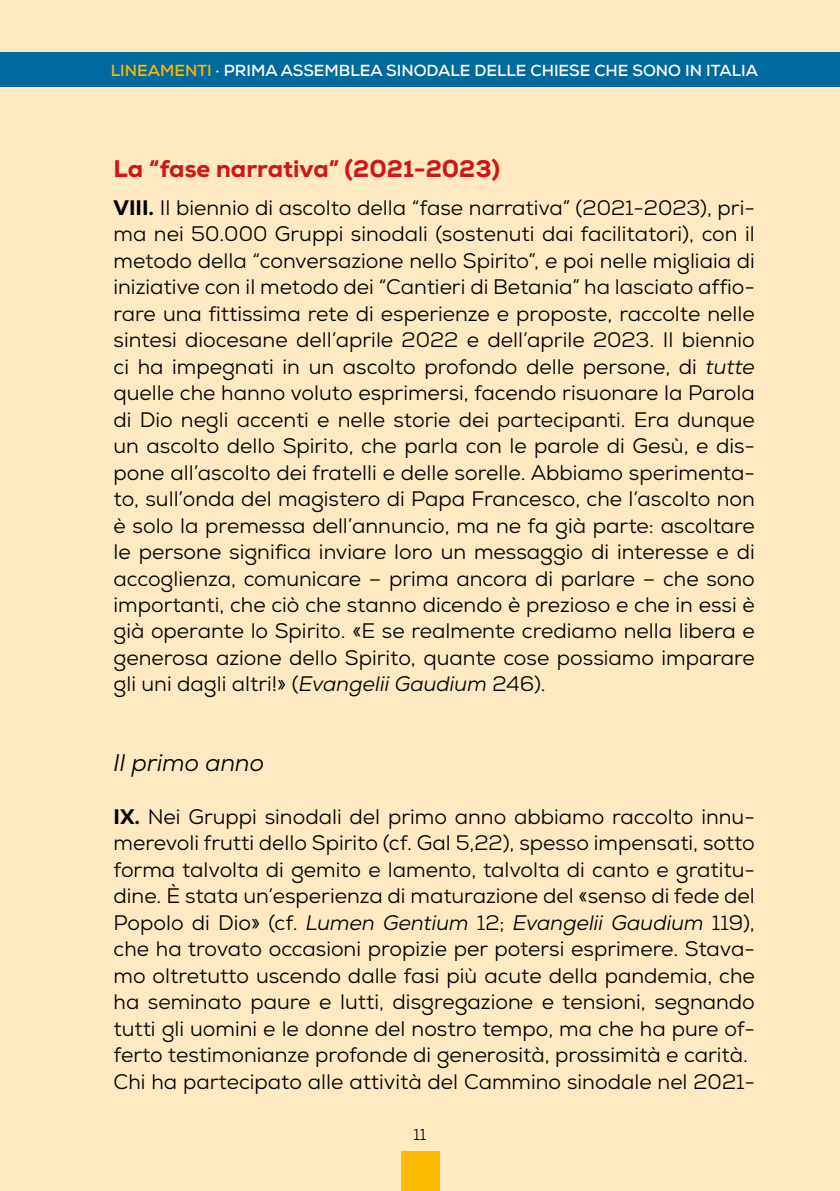
<style>
.page{position:relative;width:840px;height:1191px;background:#fff}
.page>*{position:absolute;margin:0;border:0;box-sizing:border-box;transform-origin:0 0}
.t1{font:800 24px "Nexa";color:#cd1719}
.t2{font:italic 24px "Nexa";color:#000}
.t3{font:21px/26.4px "Nexa";color:#000;text-align:justify}
.t4{font:700 16px "Nexa";color:#fff}
.t5{font:16px "Nexa";color:#000}
.s1{color:#fbba00}
.s2{font-weight:800}
.s3{font-style:italic}
</style>
<div class="page">
<div style="left:0;top:0;width:839px;height:1191px;background:#ffe9c0"></div>
<div style="left:400px;top:1151px;width:39px;height:40px;background:#fbba00"></div>
<div style="left:0;top:53px;width:839px;height:34px;background:#006a9e"></div>
<p class="t4" style="left:111px;top:60px;width:648px"><span class="s1">LINEAMENTI</span> · PRIMA ASSEMBLEA SINODALE DELLE CHIESE CHE SONO IN ITALIA</p>
<p class="t1" style="left:113px;top:153px;width:388px">La “fase narrativa” (2021-2023)</p>
<p class="t3" style="left:113px;top:194px;width:642px"><span class="s2">VIII.</span> Il biennio di ascolto della “fase narrativa” (2021-2023), pri&shy;ma nei 50.000 Gruppi sinodali (sostenuti dai facilitatori), con il metodo della “conversazione nello Spirito”, e poi nelle migliaia di iniziative con il metodo dei “Cantieri di Betania” ha lasciato affio&shy;rare una fittissima rete di esperienze e proposte, raccolte nelle sintesi diocesane dell’aprile 2022 e dell’aprile 2023. Il biennio ci ha impegnati in un ascolto profondo delle persone, di <span class="s3">tutte </span>quelle che hanno voluto esprimersi, facendo risuonare la Parola di Dio negli accenti e nelle storie dei partecipanti. Era dunque un ascolto dello Spirito, che parla con le parole di Gesù, e dis&shy;pone all’ascolto dei fratelli e delle sorelle. Abbiamo sperimenta&shy;to, sull’onda del magistero di Papa Francesco, che l’ascolto non è solo la premessa dell’annuncio, ma ne fa già parte: ascoltare le persone significa inviare loro un messaggio di interesse e di accoglienza, comunicare – prima ancora di parlare – che sono importanti, che ciò che stanno dicendo è prezioso e che in essi è già operante lo Spirito. «E se realmente crediamo nella libera e generosa azione dello Spirito, quante cose possiamo imparare gli uni dagli altri!» (<span class="s3">Evangelii Gaudium</span> 246).</p>
<p class="t2" style="left:113px;top:747px;width:152px">Il primo anno</p>
<p class="t3" style="left:113px;top:803px;width:642px;text-align:left"><span class="s2">IX.</span> Nei Gruppi sinodali del primo anno abbiamo raccolto innu&shy;merevoli frutti dello Spirito (cf. Gal 5,22), spesso impensati, sotto forma talvolta di gemito e lamento, talvolta di canto e gratitu&shy;dine. È stata un’esperienza di maturazione del «senso di fede del Popolo di Dio» (cf. <span class="s3">Lumen Gentium</span> 12; <span class="s3">Evangelii Gaudium</span> 119), che ha trovato occasioni propizie per potersi esprimere. Stava&shy;mo oltretutto uscendo dalle fasi più acute della pandemia, che ha seminato paure e lutti, disgregazione e tensioni, segnando tutti gli uomini e le donne del nostro tempo, ma che ha pure of&shy;ferto testimonianze profonde di generosità, prossimità e carità.<br>Chi ha partecipato alle attività del Cammino sinodale nel 2021-</p>
<p class="t5" style="left:413px;top:1124px;width:14px">11</p>
</div>
